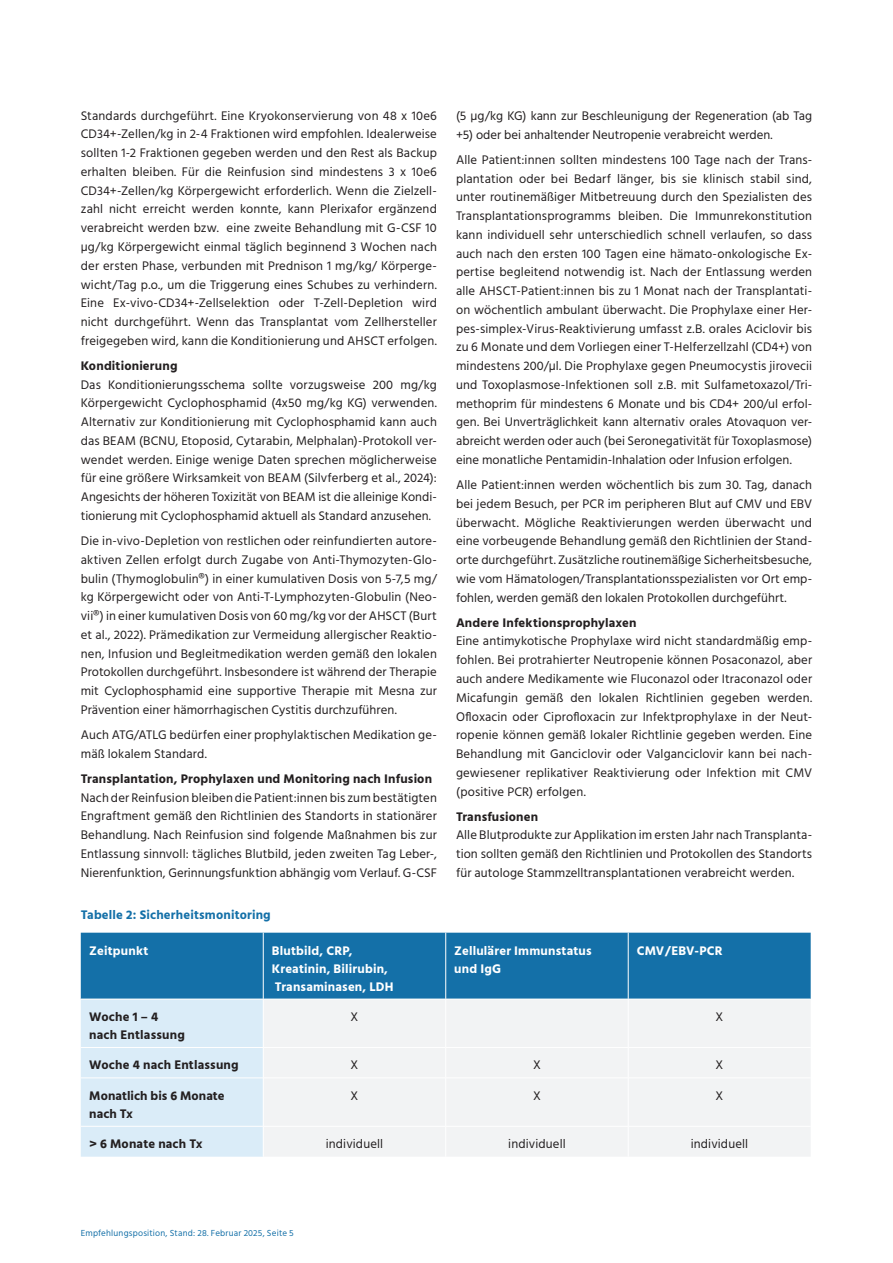
<style>
.page{position:relative;width:893px;height:1263px;background:#fff}
.page>*{position:absolute;margin:0;border:0;box-sizing:border-box;transform-origin:0 0}
.t1{font:12.75px/18.8px "Hind";letter-spacing:.005em;color:#231f20;text-align:justify}
.t2{font:700 12.75px/18px "Hind";letter-spacing:.015em;color:#231f20}
.t3{font:700 12.75px/18px "Hind";letter-spacing:.015em;color:#fff}
.t4{font:700 12.75px "Hind";letter-spacing:.015em;color:#1470a8}
.t5{font:9px "Hind";letter-spacing:.02em;color:#1470a8}
</style>
<div class="page">
<div style="left:81px;top:933px;width:730px;height:66px;background:#1470a8"></div>
<div style="left:81px;top:1000px;width:182px;height:157px;background:#daecf8"></div>
<div style="left:264px;top:1000px;width:546px;height:156px;background:#f2f3f4"></div>
<hr style="left:263px;top:933px;width:1px;height:66px;background:#fff">
<hr style="left:445px;top:933px;width:1px;height:66px;background:#fff">
<hr style="left:628px;top:933px;width:1px;height:66px;background:#fff">
<hr style="left:445px;top:999px;width:1px;height:48px;background:#fff">
<hr style="left:628px;top:999px;width:1px;height:48px;background:#fff">
<hr style="left:81px;top:1047px;width:182px;height:1px;background:#fff">
<hr style="left:263px;top:1047px;width:183px;height:1px;background:#fff">
<hr style="left:446px;top:1047px;width:182px;height:1px;background:#fff">
<hr style="left:445px;top:1048px;width:1px;height:30px;background:#fff">
<hr style="left:628px;top:1047px;width:183px;height:1px;background:#fff">
<hr style="left:628px;top:1048px;width:1px;height:30px;background:#fff">
<hr style="left:81px;top:1077px;width:182px;height:1px;background:#fff">
<hr style="left:263px;top:1077px;width:183px;height:1px;background:#fff">
<hr style="left:446px;top:1077px;width:182px;height:1px;background:#fff">
<hr style="left:445px;top:1078px;width:1px;height:48px;background:#fff">
<hr style="left:628px;top:1077px;width:183px;height:1px;background:#fff">
<hr style="left:628px;top:1078px;width:1px;height:48px;background:#fff">
<hr style="left:81px;top:1126px;width:182px;height:1px;background:#fff">
<hr style="left:263px;top:1126px;width:183px;height:1px;background:#fff">
<hr style="left:446px;top:1126px;width:182px;height:1px;background:#fff">
<hr style="left:445px;top:1126px;width:1px;height:31px;background:#fff">
<hr style="left:628px;top:1126px;width:183px;height:1px;background:#fff">
<hr style="left:628px;top:1126px;width:1px;height:31px;background:#fff">
<p class="t1" style="left:81px;top:107px;width:358px">Standards durchgeführt. Eine Kryokonservierung von 48 x 10e6<br>CD34+-Zellen/kg in 2-4 Fraktionen wird empfohlen. Idealerweise sollten 1-2 Fraktionen gegeben werden und den Rest als Backup erhalten bleiben. Für die Reinfusion sind mindestens 3 x 10e6<br>CD34+-Zellen/kg Körpergewicht erforderlich. Wenn die Zielzell&shy;zahl nicht erreicht werden konnte, kann Plerixafor ergänzend verabreicht werden bzw. eine zweite Behandlung mit G-CSF 10 µg/kg Körpergewicht einmal täglich beginnend 3 Wochen nach der ersten Phase, verbunden mit Prednison 1 mg/kg/ Körperge&shy;wicht/Tag p.o., um die Triggerung eines Schubes zu verhindern.<br>Eine Ex-vivo-CD34+-Zellselektion oder T-Zell-Depletion wird nicht durchgeführt. Wenn das Transplantat vom Zellhersteller freigegeben wird, kann die Konditionierung und AHSCT erfolgen.</p>
<p class="t2" style="left:81px;top:356px;width:98px">Konditionierung</p>
<p class="t1" style="left:81px;top:376px;width:358px">Das Konditionierungsschema sollte vorzugsweise 200 mg/kg Körpergewicht Cyclophosphamid (4x50 mg/kg KG) verwenden.<br>Alternativ zur Konditionierung mit Cyclophosphamid kann auch das BEAM (BCNU, Etoposid, Cytarabin, Melphalan)-Protokoll ver&shy;wendet werden. Einige wenige Daten sprechen möglicherweise für eine größere Wirksamkeit von BEAM (Silvferberg et al., 2024):<br>Angesichts der höheren Toxizität von BEAM ist die alleinige Kondi&shy;tionierung mit Cyclophosphamid aktuell als Standard anzusehen.</p>
<p class="t1" style="left:81px;top:532px;width:358px">Die in-vivo-Depletion von restlichen oder reinfundierten autore&shy;aktiven Zellen erfolgt durch Zugabe von Anti-Thymozyten-Glo&shy;bulin (Thymoglobulin®) in einer kumulativen Dosis von 5-7,5 mg/ kg Körpergewicht oder von Anti-T-Lymphozyten-Globulin (Neo&shy;vii®) in einer kumulativen Dosis von 60 mg/kg vor der AHSCT (Burt et al., 2022). Prämedikation zur Vermeidung allergischer Reaktio&shy;nen, Infusion und Begleitmedikation werden gemäß den lokalen Protokollen durchgeführt. Insbesondere ist während der Therapie mit Cyclophosphamid eine supportive Therapie mit Mesna zur Prävention einer hämorrhagischen Cystitis durchzuführen.</p>
<p class="t1" style="left:81px;top:726px;width:358px">Auch ATG/ATLG bedürfen einer prophylaktischen Medikation ge&shy;mäß lokalem Standard.</p>
<p class="t2" style="left:81px;top:769px;width:353px">Transplantation, Prophylaxen und Monitoring nach Infusion</p>
<p class="t1" style="left:81px;top:789px;width:358px">Nach der Reinfusion bleiben die Patient:innen bis zum bestätigten Engraftment gemäß den Richtlinien des Standorts in stationärer Behandlung. Nach Reinfusion sind folgende Maßnahmen bis zur Entlassung sinnvoll: tägliches Blutbild, jeden zweiten Tag Leber-, Nierenfunktion, Gerinnungsfunktion abhängig vom Verlauf. G-CSF</p>
<p class="t4" style="left:81px;top:907px;width:191px">Tabelle 2: Sicherheitsmonitoring</p>
<p class="t1" style="left:456px;top:107px;width:358px">(5 µg/kg KG) kann zur Beschleunigung der Regeneration (ab Tag +5) oder bei anhaltender Neutropenie verabreicht werden.</p>
<p class="t1" style="left:456px;top:151px;width:358px">Alle Patient:innen sollten mindestens 100 Tage nach der Trans&shy;plantation oder bei Bedarf länger, bis sie klinisch stabil sind, unter routinemäßiger Mitbetreuung durch den Spezialisten des Transplantationsprogramms bleiben. Die Immunrekonstitution kann individuell sehr unterschiedlich schnell verlaufen, so dass auch nach den ersten 100 Tagen eine hämato-onkologische Ex&shy;pertise begleitend notwendig ist. Nach der Entlassung werden alle AHSCT-Patient:innen bis zu 1 Monat nach der Transplantati&shy;on wöchentlich ambulant überwacht. Die Prophylaxe einer Her&shy;pes-simplex-Virus-Reaktivierung umfasst z.B. orales Aciclovir bis zu 6 Monate und dem Vorliegen einer T-Helferzellzahl (CD4+) von mindestens 200/µl. Die Prophylaxe gegen Pneumocystis jirovecii und Toxoplasmose-Infektionen soll z.B. mit Sulfametoxazol/Tri&shy;methoprim für mindestens 6 Monate und bis CD4+ 200/ul erfol&shy;gen. Bei Unverträglichkeit kann alternativ orales Atovaquon ver&shy;abreicht werden oder auch (bei Seronegativität für Toxoplasmose) eine monatliche Pentamidin-Inhalation oder Infusion erfolgen.</p>
<p class="t1" style="left:456px;top:476px;width:358px">Alle Patient:innen werden wöchentlich bis zum 30. Tag, danach bei jedem Besuch, per PCR im peripheren Blut auf CMV und EBV überwacht. Mögliche Reaktivierungen werden überwacht und eine vorbeugende Behandlung gemäß den Richtlinien der Stand&shy;orte durchgeführt. Zusätzliche routinemäßige Sicherheitsbesuche, wie vom Hämatologen/Transplantationsspezialisten vor Ort emp&shy;fohlen, werden gemäß den lokalen Protokollen durchgeführt.</p>
<p class="t2" style="left:456px;top:613px;width:182px">Andere Infektionsprophylaxen</p>
<p class="t1" style="left:456px;top:632px;width:358px">Eine antimykotische Prophylaxe wird nicht standardmäßig emp&shy;fohlen. Bei protrahierter Neutropenie können Posaconazol, aber auch andere Medikamente wie Fluconazol oder Itraconazol oder Micafungin gemäß den lokalen Richtlinien gegeben werden.<br>Ofloxacin oder Ciprofloxacin zur Infektprophylaxe in der Neut&shy;ropenie können gemäß lokaler Richtlinie gegeben werden. Eine Behandlung mit Ganciclovir oder Valganciclovir kann bei nach&shy;gewiesener replikativer Reaktivierung oder Infektion mit CMV (positive PCR) erfolgen.</p>
<p class="t2" style="left:456px;top:807px;width:84px">Transfusionen</p>
<p class="t1" style="left:456px;top:826px;width:358px">Alle Blutprodukte zur Applikation im ersten Jahr nach Transplanta&shy;tion sollten gemäß den Richtlinien und Protokollen des Standorts für autologe Stammzelltransplantationen verabreicht werden.</p>
<p class="t3" style="left:89px;top:941px;width:61px">Zeitpunkt</p>
<p class="t3" style="left:272px;top:941px;width:123px">Blutbild, CRP,<br>Kreatinin, Bilirubin,<br>Transaminasen, LDH</p>
<p class="t3" style="left:454px;top:941px;width:139px">Zellulärer Immunstatus und IgG</p>
<p class="t3" style="left:637px;top:941px;width:88px">CMV/EBV-PCR</p>
<p class="t2" style="left:89px;top:1007px;width:97px">Woche 1 – 4 nach Entlassung</p>
<p class="t1" style="left:351px;top:1008px;width:9px">X</p>
<p class="t1" style="left:715px;top:1008px;width:9px">X</p>
<p class="t2" style="left:89px;top:1056px;width:151px">Woche 4 nach Entlassung</p>
<p class="t1" style="left:351px;top:1056px;width:9px">X</p>
<p class="t1" style="left:533px;top:1056px;width:9px">X</p>
<p class="t1" style="left:716px;top:1056px;width:9px">X</p>
<p class="t2" style="left:89px;top:1086px;width:137px">Monatlich bis 6 Monate nach Tx</p>
<p class="t1" style="left:351px;top:1087px;width:9px">X</p>
<p class="t1" style="left:533px;top:1087px;width:9px">X</p>
<p class="t1" style="left:716px;top:1087px;width:9px">X</p>
<p class="t2" style="left:89px;top:1135px;width:115px">&gt; 6 Monate nach Tx</p>
<p class="t1" style="left:326px;top:1135px;width:59px">individuell</p>
<p class="t1" style="left:508px;top:1135px;width:59px">individuell</p>
<p class="t1" style="left:691px;top:1135px;width:59px">individuell</p>
<p class="t5" style="left:81px;top:1227px;width:215px">Empfehlungsposition, Stand: 28. Februar 2025, Seite 5</p>
</div>
